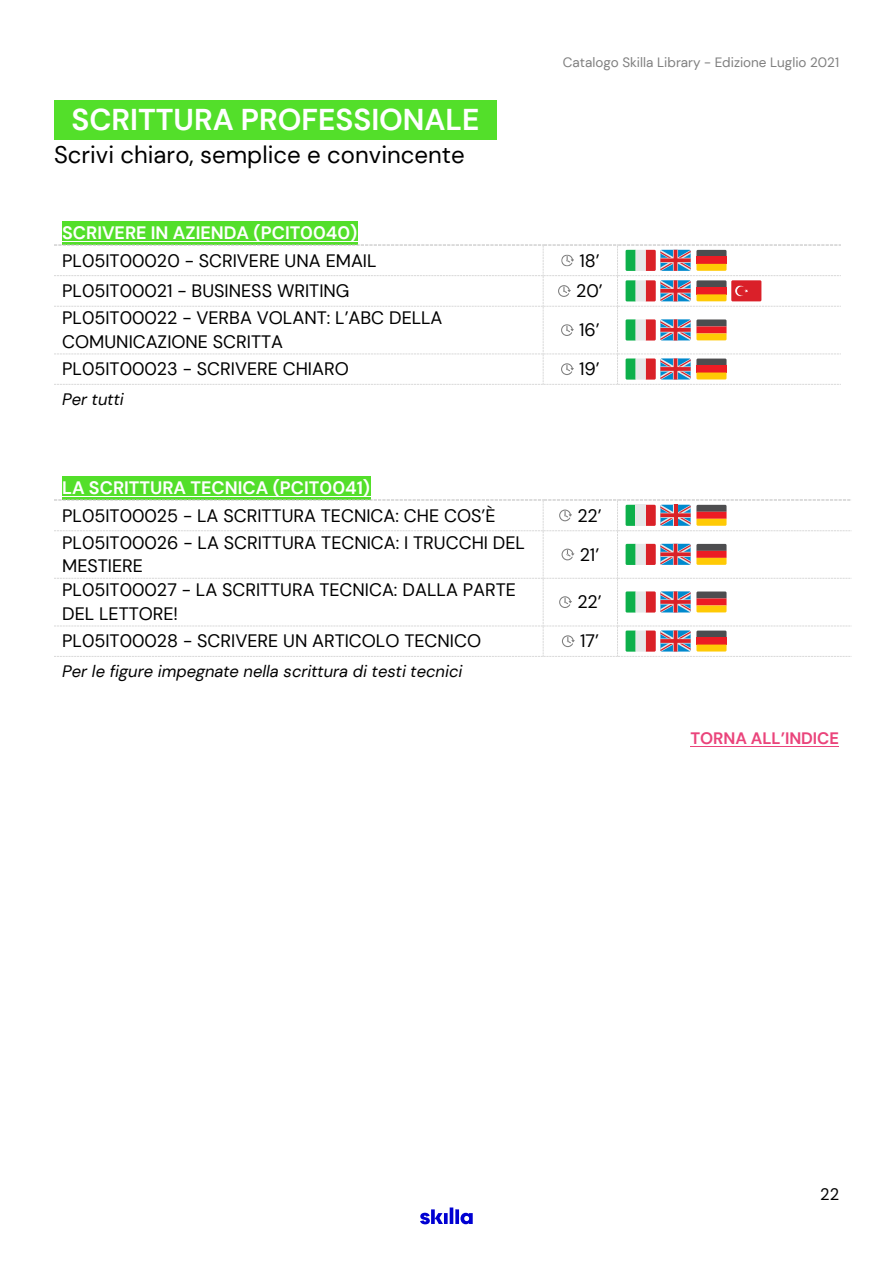
<style>
.page{position:relative;width:893px;height:1263px;background:#fff}
.page>*{position:absolute;margin:0;border:0;box-sizing:border-box;transform-origin:0 0}
.t1{font:700 30px "DM Sans";color:#fff}
.t2{font:24px "DM Sans";color:#000}
.t3{font:18px/23.4px "DM Sans";color:#000}
.t4{font:700 18px "DM Sans";color:#fff}
.t5{font:italic 16.5px "DM Sans";color:#000}
.t6{font:700 16.5px "DM Sans";letter-spacing:-.005em;color:#ea447b}
.t7{font:16.5px "DM Sans";color:#000}
.t8{font:13.5px "DM Sans";color:#7f7f7f}
.s1{color:#53df2a}
</style>
<div class="page">
<svg style="left:444px;top:1213px;width:4px;height:11px"></svg>
<hr style="left:450px;top:1207px;width:3px;height:17px;background:#0000d2">
<svg style="left:455px;top:1209px;width:4px;height:15px"></svg>
<svg style="left:461px;top:1213px;width:12px;height:11px"></svg>
<svg style="left:420px;top:1209px;width:23px;height:15px"></svg>
<div style="left:54px;top:100px;width:443px;height:40px;background:#53df2a"></div>
<div style="left:62px;top:221px;width:296px;height:23px;background:#53df2a"></div>
<hr style="left:62px;top:241px;width:296px;height:1px;background:#fff">
<div style="left:62px;top:476px;width:308px;height:23px;background:#53df2a"></div>
<hr style="left:62px;top:496px;width:308px;height:1px;background:#fff">
<hr style="left:690px;top:745px;width:149px;height:1px;background:#ea447b">
<svg style="left:54px;top:244px;width:787px;height:141px"></svg>
<svg style="left:54px;top:499px;width:798px;height:158px"></svg>
<h1 class="t1" style="left:54px;top:101px;width:445px"><span class="s1">E</span>SCRITTURA PROFESSIONALE<span class="s1">E</span></h1>
<h2 class="t2" style="left:54px;top:140px;width:412px">Scrivi chiaro, semplice e convincente</h2>
<p class="t8" style="left:563px;top:54px;width:278px">Catalogo Skilla Library - Edizione Luglio 2021</p>
<p class="t4" style="left:62px;top:221px;width:297px">SCRIVERE IN AZIENDA (PCIT0040)</p>
<p class="t3" style="left:62px;top:249px;width:316px">PL05IT00020 - SCRIVERE UNA EMAIL</p>
<p class="t3" style="left:579px;top:249px;width:22px">18’</p>
<p class="t3" style="left:62px;top:279px;width:289px">PL05IT00021 - BUSINESS WRITING</p>
<p class="t3" style="left:576px;top:279px;width:28px">20’</p>
<p class="t3" style="left:62px;top:306px;width:382px">PL05IT00022 - VERBA VOLANT: L’ABC DELLA<br>COMUNICAZIONE SCRITTA</p>
<p class="t3" style="left:579px;top:318px;width:22px">16’</p>
<p class="t3" style="left:62px;top:357px;width:288px">PL05IT00023 - SCRIVERE CHIARO</p>
<p class="t3" style="left:579px;top:357px;width:22px">19’</p>
<p class="t5" style="left:62px;top:389px;width:63px">Per tutti</p>
<p class="t4" style="left:62px;top:476px;width:309px">LA SCRITTURA TECNICA (PCIT0041)</p>
<p class="t3" style="left:62px;top:503px;width:435px">PL05IT00025 - LA SCRITTURA TECNICA: CHE COS’È</p>
<p class="t3" style="left:577px;top:503px;width:26px">22’</p>
<p class="t3" style="left:62px;top:531px;width:464px">PL05IT00026 - LA SCRITTURA TECNICA: I TRUCCHI DEL<br>MESTIERE</p>
<p class="t3" style="left:580px;top:543px;width:21px">21’</p>
<p class="t3" style="left:62px;top:578px;width:455px">PL05IT00027 - LA SCRITTURA TECNICA: DALLA PARTE<br>DEL LETTORE!</p>
<p class="t3" style="left:577px;top:590px;width:26px">22’</p>
<p class="t3" style="left:62px;top:629px;width:421px">PL05IT00028 - SCRIVERE UN ARTICOLO TECNICO</p>
<p class="t3" style="left:580px;top:629px;width:20px">17’</p>
<p class="t5" style="left:62px;top:661px;width:402px">Per le figure impegnate nella scrittura di testi tecnici</p>
<p class="t6" style="left:690px;top:728px;width:150px">TORNA ALL’INDICE</p>
<p class="t7" style="left:820px;top:1184px;width:21px">22</p>
</div>
